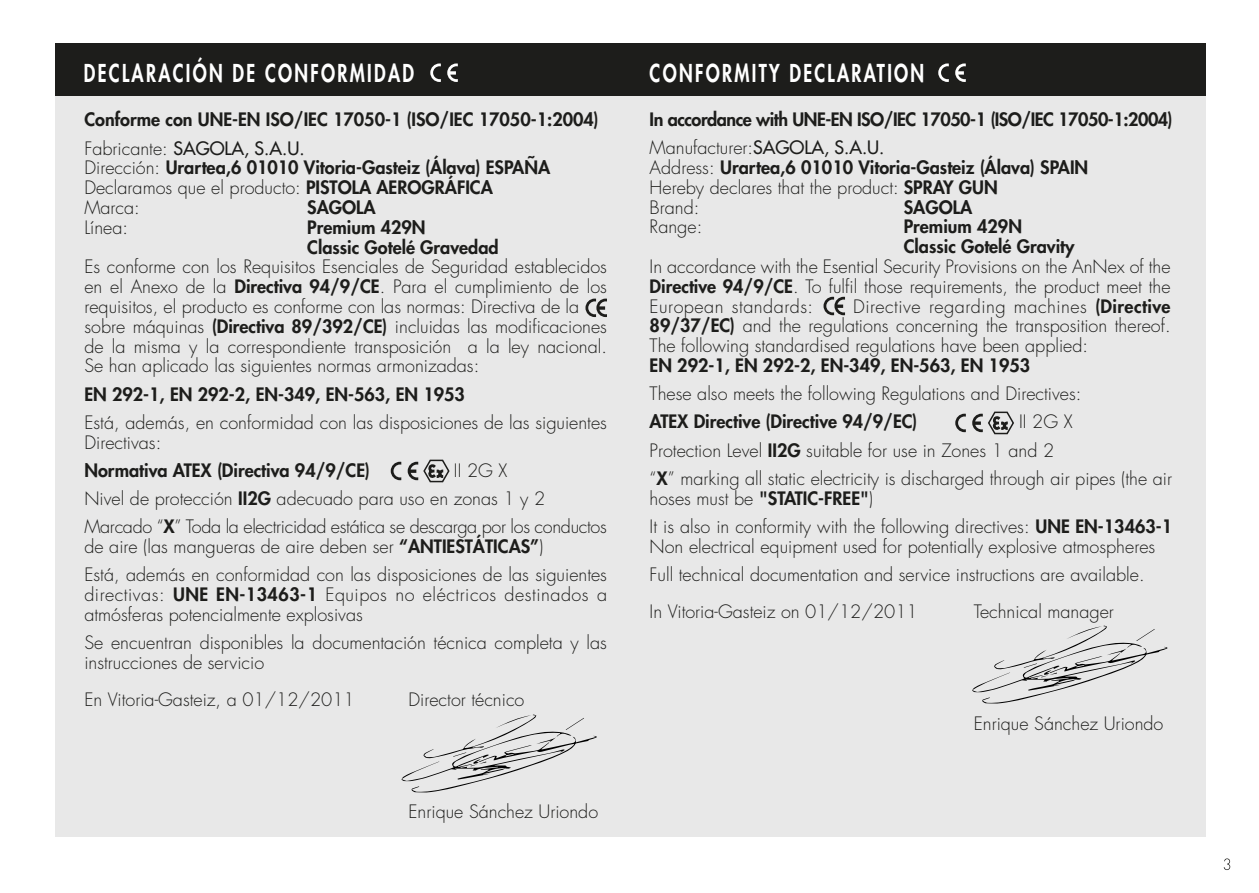
<style>
.page{position:relative;width:1259px;height:893px;background:#fff}
.page>*{position:absolute;margin:0;border:0;box-sizing:border-box;transform-origin:0 0}
.t1{font:800 24px "Futura";letter-spacing:.125em;color:#fff;scale:.75 1}
.t2{font:300 18px/19.8px "Futura";color:#1d1d1b}
.t3{font:800 18px/19.8px "Futura";color:#1d1d1b}
.t4{font:300 18px/28.2px "Futura";letter-spacing:-.02em;color:#1d1d1b}
.t5{font:300 18px/19.8px "Futura";letter-spacing:.03em;color:#1d1d1b}
.t6{font:800 18px/28.2px "Futura";letter-spacing:-.025em;color:#1d1d1b}
.s1{font-weight:300}
.s2{font-weight:400}
.s3{font-weight:800}
</style>
<div class="page">
<div style="left:56px;top:95px;width:1150px;height:742px;background:#e8e8e8"></div>
<svg style="left:1223px;top:858px;width:7px;height:12px"></svg>
<div style="left:56px;top:43px;width:1150px;height:53px;background:#1d1d1b"></div>
<svg style="left:585px;top:299px;width:22px;height:18px"></svg>
<svg style="left:430px;top:63px;width:11px;height:19px"></svg>
<svg style="left:447px;top:63px;width:11px;height:19px"></svg>
<svg style="left:938px;top:63px;width:11px;height:19px"></svg>
<svg style="left:955px;top:63px;width:10px;height:19px"></svg>
<svg style="left:823px;top:297px;width:22px;height:18px"></svg>
<svg style="left:955px;top:414px;width:11px;height:18px"></svg>
<svg style="left:972px;top:411px;width:42px;height:24px"></svg>
<svg style="left:391px;top:462px;width:10px;height:18px"></svg>
<svg style="left:408px;top:459px;width:42px;height:24px"></svg>
<svg style="left:401px;top:714px;width:196px;height:79px"></svg>
<svg style="left:972px;top:626px;width:195px;height:78px"></svg>
<h1 class="t1" style="left:84px;top:57px;width:442px">DECLARACIÓN DE CONFORMIDAD</h1>
<h1 class="t1" style="left:649px;top:57px;width:368px">CONFORMITY DECLARATION</h1>
<p class="t6" style="left:649px;top:105px;width:524px">In accordance with UNE-EN ISO/IEC 17050-1 (ISO/IEC 17050-1:2004)<br><span class="s1">Manufacturer:</span><span class="s2">SAGOLA, S.A.U.</span></p>
<p class="t3" style="left:649px;top:157px;width:440px"><span class="s1">Address:</span> Urartea,6 01010 Vitoria-Gasteiz (Álava) SPAIN<br><span class="s1">Hereby declares that the product:</span> SPRAY GUN<br><span class="s1">Brand:</span></p>
<p class="t3" style="left:84px;top:105px;width:516px;line-height:28.2px">Conforme con UNE-EN ISO/IEC 17050-1 (ISO/IEC 17050-1:2004)<br><span class="s1">Fabricante:</span> <span class="s2">SAGOLA, S.A.U.</span></p>
<p class="t3" style="left:84px;top:157px;width:467px"><span class="s1">Dirección:</span> Urartea,6 01010 Vitoria-Gasteiz (Álava) ESPAÑA<br><span class="s1">Declaramos que el producto:</span> PISTOLA AEROGRÁFICA<br><span class="s1">Marca:</span></p>
<p class="t3" style="left:903px;top:197px;width:70px">SAGOLA</p>
<p class="t3" style="left:307px;top:197px;width:70px">SAGOLA</p>
<p class="t2" style="left:84px;top:217px;width:45px">Línea:</p>
<p class="t3" style="left:307px;top:217px;width:193px">Premium 429N<br>Classic Gotelé Gravedad</p>
<p class="t2" style="left:84px;top:257px;width:524px">Es conforme con los Requisitos Esenciales de Seguridad establecidos en el Anexo de la <span class="s3">Directiva 94/9/CE</span>. Para el cumplimiento de los requisitos, el producto es conforme con las normas: Directiva de la sobre máquinas <span class="s3">(Directiva 89/392/CE)</span> incluidas las modificaciones de la misma y la correspondiente transposición a la ley nacional.<br>Se han aplicado las siguientes normas armonizadas:</p>
<p class="t3" style="left:84px;top:384px;width:382px">EN 292-1, EN 292-2, EN-349, EN-563, EN 1953</p>
<p class="t2" style="left:84px;top:412px;width:524px">Está, además, en conformidad con las disposiciones de las siguientes<br>Directivas:</p>
<p class="t3" style="left:84px;top:460px;width:287px">Normativa ATEX (Directiva 94/9/CE)</p>
<p class="t4" style="left:84px;top:456px;width:524px;text-indent:369px">II 2G X<br>Nivel de protección <span class="s3">II2G</span> adecuado para uso en zonas 1 y 2<br>Marcado “<span class="s3">X</span>” Toda la electricidad estática se descarga por los conductos</p>
<p class="t2" style="left:84px;top:533px;width:524px;line-height:28.2px">de aire (las mangueras de aire deben ser <span class="s3">“ANTIESTÁTICAS”</span>)<br>Está, además en conformidad con las disposiciones de las siguientes</p>
<p class="t5" style="left:84px;top:585px;width:524px">directivas: <span class="s3">UNE EN-13463-1</span> Equipos no eléctricos destinados a atmósferas potencialmente explosivas</p>
<p class="t2" style="left:84px;top:633px;width:524px">Se encuentran disponibles la documentación técnica completa y las instrucciones de servicio</p>
<p class="t2" style="left:84px;top:689px;width:272px">En Vitoria-Gasteiz, a 01/12/2011</p>
<p class="t2" style="left:408px;top:689px;width:117px">Director técnico</p>
<p class="t2" style="left:408px;top:802px;width:191px">Enrique Sánchez Uriondo</p>
<p class="t2" style="left:649px;top:217px;width:54px">Range:</p>
<p class="t3" style="left:903px;top:217px;width:172px">Premium 429N<br>Classic Gotelé Gravity</p>
<p class="t2" style="left:649px;top:257px;width:522px;text-align:justify">In accordance with the Esential Security Provisions on the AnNex of the <span class="s3">Directive 94/9/CE</span>. To fulfil those requirements, the product meet the European standards:</p>
<p class="t2" style="left:649px;top:296px;width:522px;text-align:justify;text-indent:204px">Directive regarding machines <span class="s3">(Directive 89/37/EC)</span> and the regulations concerning the transposition thereof.<br>The following standardised regulations have been applied:</p>
<p class="t3" style="left:649px;top:355px;width:382px">EN 292-1, EN 292-2, EN-349, EN-563, EN 1953</p>
<p class="t2" style="left:649px;top:384px;width:433px">These also meets the following Regulations and Directives:</p>
<p class="t3" style="left:649px;top:412px;width:269px">ATEX Directive (Directive 94/9/EC)</p>
<p class="t2" style="left:649px;top:408px;width:524px;line-height:28.2px;text-indent:369px">II 2G X<br>Protection Level <span class="s3">II2G</span> suitable for use in Zones 1 and 2<br>“<span class="s3">X</span>” marking all static electricity is discharged through air pipes (the air</p>
<p class="t2" style="left:649px;top:484px;width:524px;line-height:28.2px">hoses must be <span class="s3">"STATIC-FREE"</span>)<br>It is also in conformity with the following directives: <span class="s3">UNE EN-13463-1</span></p>
<p class="t2" style="left:649px;top:532px;width:507px;line-height:28.2px">Non electrical equipment used for potentially explosive atmospheres<br>Full technical documentation and service instructions are available.</p>
<p class="t2" style="left:649px;top:601px;width:269px">In Vitoria-Gasteiz on 01/12/2011</p>
<p class="t2" style="left:973px;top:601px;width:142px">Technical manager</p>
<p class="t2" style="left:973px;top:714px;width:191px">Enrique Sánchez Uriondo</p>
</div>
